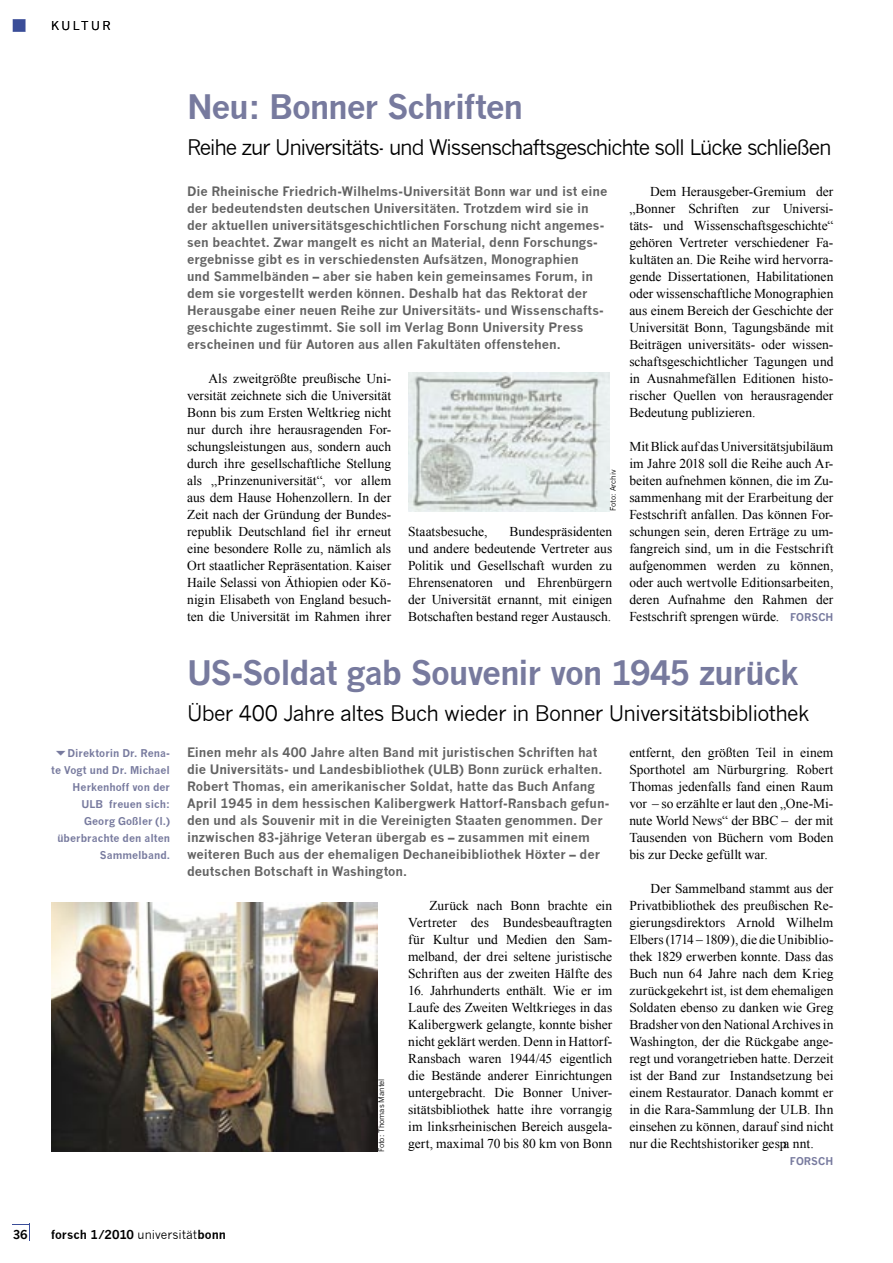
<style>
.page{position:relative;width:893px;height:1263px;background:#fff}
.page>*{position:absolute;margin:0;border:0;box-sizing:border-box;transform-origin:0 0}
.t1{font:700 33px "News Gothic";letter-spacing:-.035em;color:#777a9e}
.t2{font:21px "News Gothic";letter-spacing:-.05em;color:#000}
.t3{font:13.5px/17px "Times New Roman";color:#000;text-align:justify}
.t4{font:700 12.75px/17px "News Gothic";letter-spacing:-.005em;color:#636363}
.t5{font:700 12px "News Gothic";color:#000}
.t6{font:12px "News Gothic";letter-spacing:.205em;color:#000}
.t7{font:700 10.5px/17px "News Gothic";letter-spacing:.005em;color:#777a9e;text-align:right}
.t8{font:7.5px "News Gothic";letter-spacing:-.005em;color:#000}
.s1{font-weight:400}
</style>
<div class="page">
<img style="left:408px;top:372px;width:201px;height:139px">
<img style="left:51px;top:902px;width:326px;height:249px">
<svg style="left:13px;top:19px;width:13px;height:13px"></svg>
<svg style="left:13px;top:1224px;width:17px;height:17px"></svg>
<p class="t6" style="left:51px;top:19px;width:61px">KULTUR</p>
<p class="t7" style="left:51px;top:744px;width:120px">Direktorin Dr. Rena-<br>te Vogt und Dr. Michael<br>Herkenhoff von der<br>ULB freuen sich:<br>Georg Goßler (l.) überbrachte den alten<br>Sammelband.</p>
<h1 class="t1" style="left:187px;top:86px;width:337px">Neu: Bonner Schriften</h1>
<h2 class="t2" style="left:187px;top:135px;width:646px">Reihe zur Universitäts- und Wissenschaftsgeschichte soll Lücke schließen</h2>
<p class="t4" style="left:187px;top:182px;width:422px">Die Rheinische Friedrich-Wilhelms-Universität Bonn war und ist eine der bedeutendsten deutschen Universitäten. Trotzdem wird sie in der aktuellen universitätsgeschichtlichen Forschung nicht angemes&shy;sen beachtet. Zwar mangelt es nicht an Material, denn Forschungs&shy;ergebnisse gibt es in verschiedensten Aufsätzen, Monographien<br>und Sammelbänden – aber sie haben kein gemeinsames Forum, in dem sie vorgestellt werden können. Deshalb hat das Rektorat der Herausgabe einer neuen Reihe zur Universitäts- und Wissenschafts&shy;geschichte zugestimmt. Sie soll im Verlag Bonn University Press erscheinen und für Autoren aus allen Fakultäten offenstehen.</p>
<p class="t3" style="left:629px;top:182px;width:206px;text-indent:21px">Dem Herausgeber-Gremium der „Bonner Schriften zur Universi&shy;täts- und Wissenschaftsgeschichte“ gehören Vertreter verschiedener Fa&shy;kultäten an. Die Reihe wird hervorra&shy;gende Dissertationen, Habilitationen oder wissenschaftliche Monographien aus einem Bereich der Geschichte der Universität Bonn, Tagungsbände mit Beiträgen universitäts- oder wissen&shy;schaftsgeschichtlicher Tagungen und in Ausnahmefällen Editionen histo&shy;rischer Quellen von herausragender Bedeutung publizieren.</p>
<p class="t3" style="left:629px;top:438px;width:206px">Mit Blick auf das Universitätsjubiläum im Jahre 2018 soll die Reihe auch Ar&shy;beiten aufnehmen können, die im Zu&shy;sammenhang mit der Erarbeitung der Festschrift anfallen. Das können For&shy;schungen sein, deren Erträge zu um&shy;fangreich sind, um in die Festschrift aufgenommen werden zu können, oder auch wertvolle Editionsarbeiten, deren Aufnahme den Rahmen der Festschrift sprengen würde.</p>
<p class="t3" style="left:187px;top:369px;width:206px;text-indent:21px">Als zweitgrößte preußische Uni&shy;versität zeichnete sich die Universität Bonn bis zum Ersten Weltkrieg nicht nur durch ihre herausragenden For&shy;schungsleistungen aus, sondern auch durch ihre gesellschaftliche Stellung als „Prinzenuniversität“, vor allem aus dem Hause Hohenzollern. In der Zeit nach der Gründung der Bundes&shy;republik Deutschland fiel ihr erneut eine besondere Rolle zu, nämlich als Ort staatlicher Repräsentation. Kaiser Haile Selassi von Äthiopien oder Kö&shy;nigin Elisabeth von England besuch&shy;ten die Universität im Rahmen ihrer</p>
<p class="t8" style="left:609px;top:511px;width:43px;rotate:-90deg">Foto: Archiv</p>
<p class="t3" style="left:408px;top:523px;width:206px;text-indent:101px">Bundespräsidenten und andere bedeutende Vertreter aus Politik und Gesellschaft wurden zu Ehrensenatoren und Ehrenbürgern der Universität ernannt, mit einigen Botschaften bestand reger Austausch.</p>
<p class="t3" style="left:408px;top:523px;width:81px">Staatsbesuche,</p>
<p class="t7" style="left:790px;top:608px;width:45px">FORSCH</p>
<h1 class="t1" style="left:187px;top:653px;width:613px">US-Soldat gab Souvenir von 1945 zurück</h1>
<h2 class="t2" style="left:187px;top:701px;width:624px">Über 400 Jahre altes Buch wieder in Bonner Universitätsbibliothek</h2>
<p class="t4" style="left:187px;top:744px;width:424px">Einen mehr als 400 Jahre alten Band mit juristischen Schriften hat die Universitäts- und Landesbibliothek (ULB) Bonn zurück erhalten.<br>Robert Thomas, ein amerikanischer Soldat, hatte das Buch Anfang April 1945 in dem hessischen Kalibergwerk Hattorf-Ransbach gefun&shy;den und als Souvenir mit in die Vereinigten Staaten genommen. Der inzwischen 83-jährige Veteran übergab es – zusammen mit einem weiteren Buch aus der ehemaligen Dechaneibibliothek Höxter – der deutschen Botschaft in Washington.</p>
<p class="t3" style="left:629px;top:744px;width:206px">entfernt, den größten Teil in einem Sporthotel am Nürburgring. Robert Thomas jedenfalls fand einen Raum vor – so erzählte er laut den „One-Mi&shy;nute World News“ der BBC – der mit Tausenden von Büchern vom Boden bis zur Decke gefüllt war.</p>
<p class="t3" style="left:629px;top:880px;width:206px;text-indent:21px">Der Sammelband stammt aus der Privatbibliothek des preußischen Re&shy;gierungsdirektors Arnold Wilhelm Elbers (1714 – 1809), die die Unibiblio&shy;thek 1829 erwerben konnte. Dass das Buch nun 64 Jahre nach dem Krieg zurückgekehrt ist, ist dem ehemaligen Soldaten ebenso zu danken wie Greg Bradsher von den National Archives in Washington, der die Rückgabe ange&shy;regt und vorangetrieben hatte. Derzeit ist der Band zur Instandsetzung bei einem Restaurator. Danach kommt er in die Rara-Sammlung der ULB. Ihn einsehen zu können, darauf sind nicht nur die Rechtshistoriker gespa nnt.</p>
<p class="t7" style="left:790px;top:1153px;width:45px">FORSCH</p>
<p class="t3" style="left:408px;top:897px;width:206px;text-indent:21px">Zurück nach Bonn brachte ein Vertreter des Bundesbeauftragten für Kultur und Medien den Sam&shy;melband, der drei seltene juristische Schriften aus der zweiten Hälfte des</p>
<p class="t3" style="left:408px;top:982px;width:206px">16. Jahrhunderts enthält. Wie er im Laufe des Zweiten Weltkrieges in das Kalibergwerk gelangte, konnte bisher nicht geklärt werden. Denn in Hattorf-Ransbach waren 1944/45 eigentlich die Bestände anderer Einrichtungen untergebracht. Die Bonner Univer&shy;sitätsbibliothek hatte ihre vorrangig im linksrheinischen Bereich ausgela&shy;gert, maximal 70 bis 80 km von Bonn</p>
<p class="t8" style="left:377px;top:1152px;width:75px;rotate:-90deg">Foto: Thomas Mantel</p>
<p class="t5" style="left:13px;top:1227px;width:16px">36</p>
<p class="t5" style="left:51px;top:1227px;width:176px">forsch 1/2010 <span class="s1">universität</span>bonn</p>
</div>
